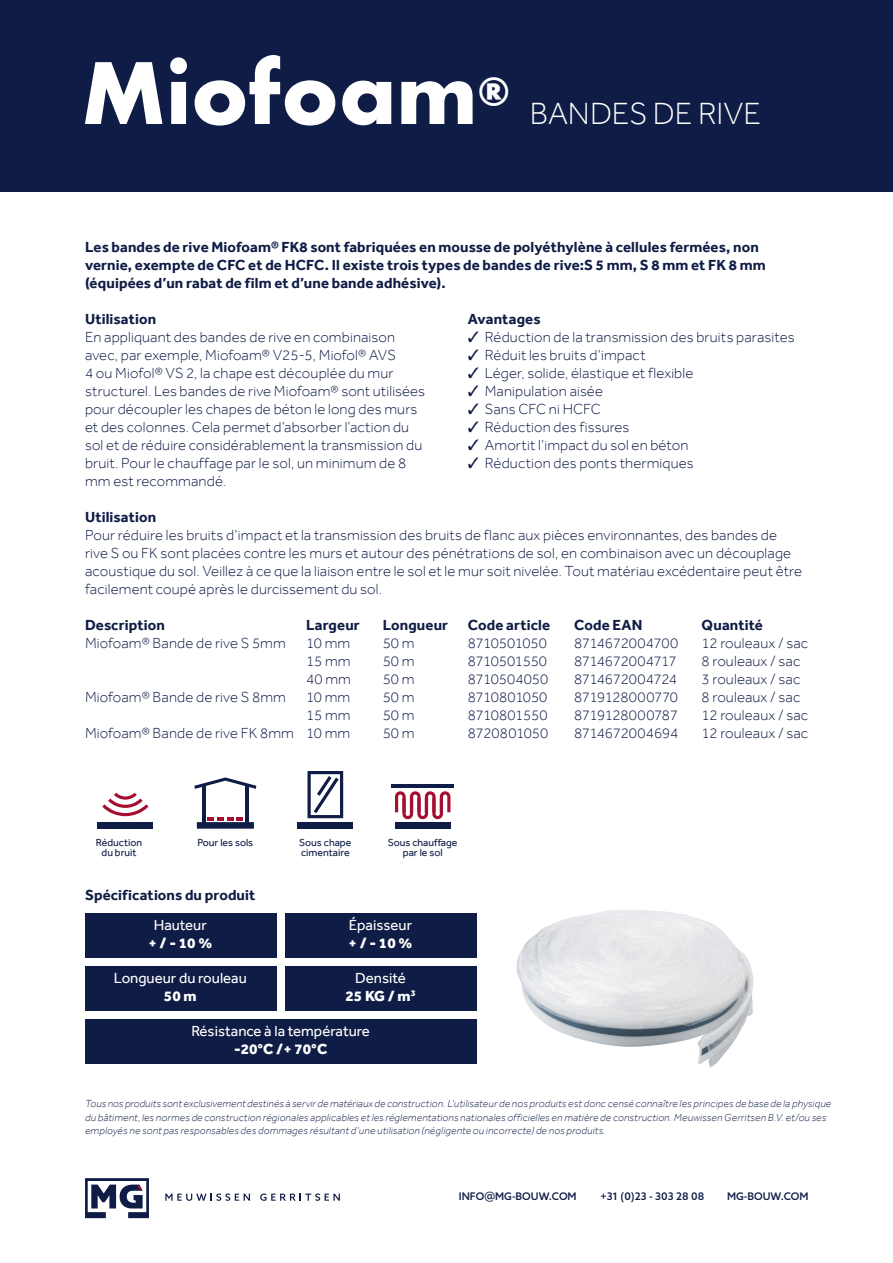
<style>
.page{position:relative;width:893px;height:1263px;background:#fff}
.page>*{position:absolute;margin:0;border:0;box-sizing:border-box;transform-origin:0 0}
.t1{font:700 82.05px "Futura";color:#fff}
.t2{font:700 35.85px "Futura";color:#fff}
.t3{font:300 31.5px "Effra";color:#fff}
.t4{font:300 15px/18px "Effra";letter-spacing:.01em;color:#0f1c45}
.t5{font:700 15px/18px "Effra";letter-spacing:.01em;color:#0f1c45}
.t6{font:15px/18px "Effra";color:#fff;text-align:center}
.t7{font:300 15px "Effra";letter-spacing:-.02em;color:#0f1c45}
.t8{font:300 15px "Effra";letter-spacing:-.025em;color:#0f1c45}
.t9{font:800 15px "Effra";color:#fff}
.t10{font:300 15px "Effra";letter-spacing:-.015em;color:#0f1c45}
.t11{font:italic 300 10.5px/13.5px "Effra";letter-spacing:.02em;color:#0f1c45}
.t12{font:10.5px/10.5px "Effra";color:#0f1c45;text-align:center}
.t13{font:500 10.5px "Azo Sans";color:#0f1c45}
.s1{font-weight:800}
.s2{font-size:13.5px}
</style>
<div class="page">
<div style="left:0;top:0;width:893px;height:191px;background:#0f1c45"></div>
<div style="left:98px;top:822px;width:55px;height:7px;background:#0f1c45"></div>
<svg style="left:102px;top:793px;width:46px;height:23px"></svg>
<hr style="left:391px;top:784px;width:63px;height:3px;background:#0f1c45">
<div style="left:395px;top:822px;width:56px;height:7px;background:#0f1c45"></div>
<svg style="left:395px;top:791px;width:56px;height:29px"></svg>
<div style="left:298px;top:822px;width:55px;height:7px;background:#0f1c45"></div>
<svg style="left:308px;top:771px;width:35px;height:47px"></svg>
<svg style="left:194px;top:777px;width:62px;height:12px"></svg>
<hr style="left:202px;top:785px;width:4px;height:42px;background:#0f1c45">
<hr style="left:245px;top:785px;width:3px;height:42px;background:#0f1c45">
<svg style="left:197px;top:817px;width:57px;height:12px"></svg>
<div style="left:85px;top:913px;width:191px;height:44px;background:#0f1c45"></div>
<div style="left:285px;top:913px;width:191px;height:44px;background:#0f1c45"></div>
<div style="left:85px;top:966px;width:191px;height:44px;background:#0f1c45"></div>
<div style="left:285px;top:966px;width:191px;height:44px;background:#0f1c45"></div>
<div style="left:85px;top:1019px;width:391px;height:44px;background:#0f1c45"></div>
<img style="left:516px;top:910px;width:237px;height:158px">
<svg style="left:165px;top:1193px;width:85px;height:8px"></svg>
<svg style="left:260px;top:1193px;width:80px;height:8px"></svg>
<svg style="left:85px;top:1178px;width:64px;height:40px"></svg>
<h1 class="t1" style="left:81px;top:34px;width:398px">Miofoam</h1>
<h2 class="t2" style="left:477px;top:65px;width:36px">®</h2>
<h3 class="t3" style="left:530px;top:95px;width:233px">BANDES DE RIVE</h3>
<p class="t5" style="left:85px;top:238px;width:682px">Les bandes de rive Miofoam® FK8 sont fabriquées en mousse de polyéthylène à cellules fermées, non vernie, exempte de CFC et de HCFC. Il existe trois types de bandes de rive:S 5 mm, S 8 mm et FK 8 mm (équipées d’un rabat de film et d’une bande adhésive).</p>
<p class="t5" style="left:85px;top:310px;width:73px">Utilisation</p>
<p class="t4" style="left:85px;top:328px;width:342px">En appliquant des bandes de rive en combinaison avec, par exemple, Miofoam® V25-5, Miofol® AVS<br>4 ou Miofol® VS 2, la chape est découplée du mur structurel. Les bandes de rive Miofoam® sont utilisées pour découpler les chapes de béton le long des murs et des colonnes. Cela permet d’absorber l’action du sol et de réduire considérablement la transmission du bruit. Pour le chauffage par le sol, un minimum de 8 mm est recommandé.</p>
<p class="t5" style="left:468px;top:310px;width:74px">Avantages</p>
<p class="t4" style="left:468px;top:328px;width:328px">✓ Réduction de la transmission des bruits parasites</p>
<p class="t4" style="left:468px;top:346px;width:179px">✓ Réduit les bruits d’impact</p>
<p class="t4" style="left:468px;top:364px;width:227px">✓ Léger, solide, élastique et flexible</p>
<p class="t4" style="left:468px;top:382px;width:137px">✓ Manipulation aisée</p>
<p class="t4" style="left:468px;top:400px;width:135px">✓ Sans CFC ni HCFC</p>
<p class="t4" style="left:468px;top:418px;width:163px">✓ Réduction des fissures</p>
<p class="t4" style="left:468px;top:436px;width:222px">✓ Amortit l’impact du sol en béton</p>
<p class="t4" style="left:468px;top:454px;width:228px">✓ Réduction des ponts thermiques</p>
<p class="t5" style="left:85px;top:508px;width:73px">Utilisation</p>
<p class="t4" style="left:85px;top:526px;width:718px">Pour réduire les bruits d’impact et la transmission des bruits de flanc aux pièces environnantes, des bandes de rive S ou FK sont placées contre les murs et autour des pénétrations de sol, en combinaison avec un découplage acoustique du sol. Veillez à ce que la liaison entre le sol et le mur soit nivelée. Tout matériau excédentaire peut être facilement coupé après le durcissement du sol.</p>
<p class="t5" style="left:85px;top:616px;width:81px">Description</p>
<p class="t5" style="left:306px;top:616px;width:55px">Largeur</p>
<p class="t5" style="left:383px;top:616px;width:67px">Longueur</p>
<p class="t5" style="left:468px;top:616px;width:84px">Code article</p>
<p class="t5" style="left:574px;top:616px;width:70px">Code EAN</p>
<p class="t5" style="left:702px;top:616px;width:63px">Quantité</p>
<p class="t4" style="left:85px;top:634px;width:202px">Miofoam® Bande de rive S 5mm</p>
<p class="t4" style="left:306px;top:634px;width:46px">10 mm</p>
<p class="t4" style="left:383px;top:634px;width:33px">50 m</p>
<p class="t8" style="left:468px;top:634px;width:81px">8710501050</p>
<p class="t7" style="left:574px;top:634px;width:106px">8714672004700</p>
<p class="t4" style="left:702px;top:634px;width:108px">12 rouleaux / sac</p>
<p class="t4" style="left:306px;top:652px;width:46px">15 mm</p>
<p class="t4" style="left:383px;top:652px;width:33px">50 m</p>
<p class="t7" style="left:468px;top:652px;width:81px">8710501550</p>
<p class="t7" style="left:574px;top:652px;width:104px">8714672004717</p>
<p class="t4" style="left:702px;top:652px;width:100px">8 rouleaux / sac</p>
<p class="t4" style="left:306px;top:670px;width:46px">40 mm</p>
<p class="t4" style="left:383px;top:670px;width:33px">50 m</p>
<p class="t4" style="left:468px;top:670px;width:82px">8710504050</p>
<p class="t7" style="left:574px;top:670px;width:105px">8714672004724</p>
<p class="t4" style="left:702px;top:670px;width:100px">3 rouleaux / sac</p>
<p class="t4" style="left:85px;top:688px;width:202px">Miofoam® Bande de rive S 8mm</p>
<p class="t4" style="left:306px;top:688px;width:46px">10 mm</p>
<p class="t4" style="left:383px;top:688px;width:33px">50 m</p>
<p class="t8" style="left:468px;top:688px;width:81px">8710801050</p>
<p class="t8" style="left:574px;top:688px;width:106px">8719128000770</p>
<p class="t4" style="left:702px;top:688px;width:100px">8 rouleaux / sac</p>
<p class="t4" style="left:306px;top:706px;width:46px">15 mm</p>
<p class="t4" style="left:383px;top:706px;width:33px">50 m</p>
<p class="t7" style="left:468px;top:706px;width:81px">8710801550</p>
<p class="t8" style="left:574px;top:706px;width:105px">8719128000787</p>
<p class="t4" style="left:702px;top:706px;width:108px">12 rouleaux / sac</p>
<p class="t4" style="left:85px;top:724px;width:267px">Miofoam® Bande de rive FK 8mm 10 mm</p>
<p class="t4" style="left:383px;top:724px;width:33px">50 m</p>
<p class="t4" style="left:468px;top:724px;width:82px">8720801050</p>
<p class="t10" style="left:574px;top:724px;width:106px">8714672004694</p>
<p class="t4" style="left:702px;top:724px;width:108px">12 rouleaux / sac</p>
<p class="t12" style="left:96px;top:837px;width:48px">Réduction du bruit</p>
<p class="t12" style="left:198px;top:837px;width:57px">Pour les sols</p>
<p class="t12" style="left:299px;top:837px;width:54px;text-align:left">Sous chape cimentaire</p>
<p class="t12" style="left:388px;top:837px;width:71px">Sous chauffage par le sol</p>
<p class="t5" style="left:85px;top:886px;width:172px">Spécifications du produit</p>
<p class="t6" style="left:154px;top:916px;width:55px">Hauteur</p>
<p class="t9" style="left:148px;top:934px;width:65px">+ / - 10 %</p>
<p class="t6" style="left:349px;top:916px;width:65px">Épaisseur</p>
<p class="t9" style="left:349px;top:934px;width:65px">+ / - 10 %</p>
<p class="t6" style="left:346px;top:969px;width:72px">Densité<br><span class="s1">25 KG / m</span><sup>3</sup></p>
<p class="t6" style="left:191px;top:1022px;width:180px">Résistance à la température</p>
<p class="t9" style="left:234px;top:1040px;width:95px">-20°C /+ 70°C</p>
<p class="t6" style="left:114px;top:969px;width:135px">Longueur du rouleau</p>
<p class="t9" style="left:164px;top:987px;width:34px">50 m</p>
<p class="t11" style="left:85px;top:1097px;width:748px">Tous nos produits sont exclusivement destinés à servir de matériaux de construction. L’utilisateur de nos produits est donc censé connaître les principes de base de la physique du bâtiment, les normes de construction régionales applicables et les réglementations nationales officielles en matière de construction. Meuwissen Gerritsen B.V. et/ou ses employés ne sont pas responsables des dommages résultant d’une utilisation (négligente ou incorrecte) de nos produits.</p>
<p class="t13" style="left:459px;top:1190px;width:119px">INFO<span class="s2">@</span>MG-BOUW.COM</p>
<p class="t13" style="left:600px;top:1190px;width:105px">+31 (0)23 - 303 28 08</p>
<p class="t13" style="left:727px;top:1190px;width:83px">MG-BOUW.COM</p>
</div>
